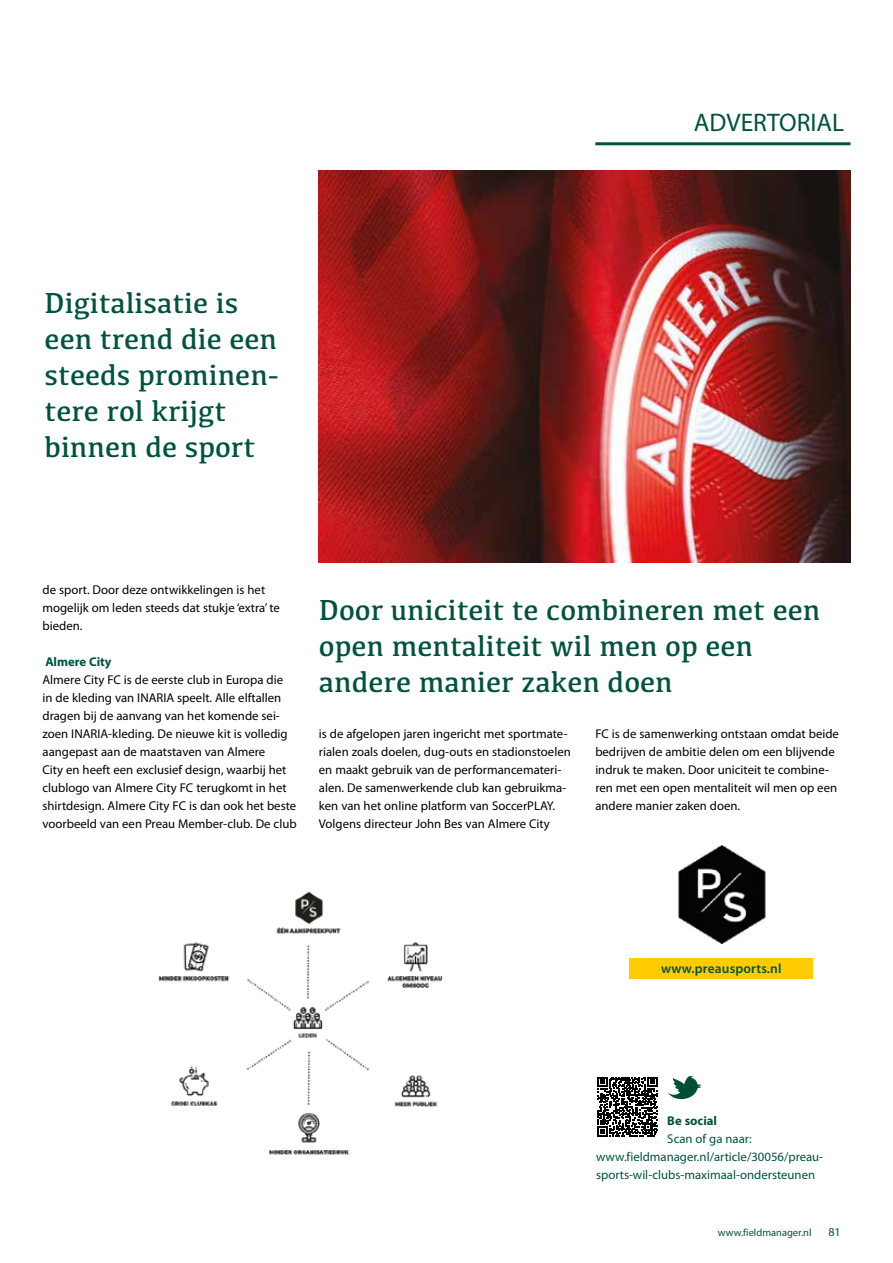
<style>
.page{position:relative;width:893px;height:1263px;background:#fff}
.page>*{position:absolute;margin:0;border:0;box-sizing:border-box;transform-origin:0 0}
.t1{font:30px/36px "Kefa";color:#00533d}
.t2{font:25.5px "Myriad Pro";color:#00533d}
.t3{font:600 13.5px "Myriad Pro";letter-spacing:.01em;color:#00533d}
.t4{font:12.75px/18px "Myriad Pro";color:#000}
.t5{font:12.75px/18px "Myriad Pro";color:#00533d}
.t6{font:700 12.75px "Myriad Pro";color:#00533d}
.t7{font:12px "Myriad Pro";color:#00533d}
.t8{font:10.5px "Myriad Pro";color:#00533d}
</style>
<div class="page">
<hr style="left:595px;top:142px;width:255px;height:3px;background:#00533d">
<img style="left:319px;top:170px;width:531px;height:392px">
<img style="left:678px;top:845px;width:88px;height:99px">
<img style="left:158px;top:891px;width:285px;height:264px">
<div style="left:629px;top:958px;width:184px;height:20px;background:#fc0"></div>
<div style="left:596px;top:1074px;width:63px;height:63px;background:linear-gradient(to right,#fff,#fff)"></div>
<svg style="left:597px;top:1077px;width:60px;height:59px"></svg>
<svg style="left:668px;top:1076px;width:32px;height:23px"></svg>
<h2 class="t2" style="left:694px;top:107px;width:152px">ADVERTORIAL</h2>
<h1 class="t1" style="left:45px;top:284px;width:236px">Digitalisatie is een trend die een steeds prominen&shy;tere rol krijgt binnen de sport</h1>
<p class="t4" style="left:43px;top:581px;width:239px">de sport. Door deze ontwikkelingen is het mogelijk om leden steeds dat stukje ‘extra’ te bieden.</p>
<p class="t6" style="left:45px;top:653px;width:68px">Almere City</p>
<p class="t4" style="left:43px;top:671px;width:256px">Almere City FC is de eerste club in Europa die<br>in de kleding van INARIA speelt. Alle elftallen dragen bij de aanvang van het komende sei&shy;zoen INARIA-kleding. De nieuwe kit is volledig aangepast aan de maatstaven van Almere<br>City en heeft een exclusief design, waarbij het clublogo van Almere City FC terugkomt in het shirtdesign. Almere City FC is dan ook het beste voorbeeld van een Preau Member-club. De club</p>
<h1 class="t1" style="left:319px;top:591px;width:503px">Door uniciteit te combineren met een open mentaliteit wil men op een andere manier zaken doen</h1>
<p class="t4" style="left:319px;top:725px;width:253px">is de afgelopen jaren ingericht met sportmate&shy;rialen zoals doelen, dug-outs en stadionstoelen en maakt gebruik van de performancemateri&shy;alen. De samenwerkende club kan gebruikma&shy;ken van het online platform van SoccerPLAY.<br>Volgens directeur John Bes van Almere City</p>
<p class="t4" style="left:595px;top:725px;width:245px">FC is de samenwerking ontstaan omdat beide bedrijven de ambitie delen om een blijvende indruk te maken. Door uniciteit te combine&shy;ren met een open mentaliteit wil men op een andere manier zaken doen.</p>
<p class="t3" style="left:661px;top:960px;width:122px">www.preausports.nl</p>
<p class="t6" style="left:667px;top:1112px;width:51px">Be social</p>
<p class="t5" style="left:596px;top:1130px;width:229px;text-indent:71px">Scan of ga naar: www.fieldmanager.nl/article/30056/preau&shy;sports-wil-clubs-maximaal-ondersteunen</p>
<p class="t8" style="left:718px;top:1226px;width:95px">www.fieldmanager.nl</p>
<p class="t7" style="left:828px;top:1224px;width:14px">81</p>
</div>
